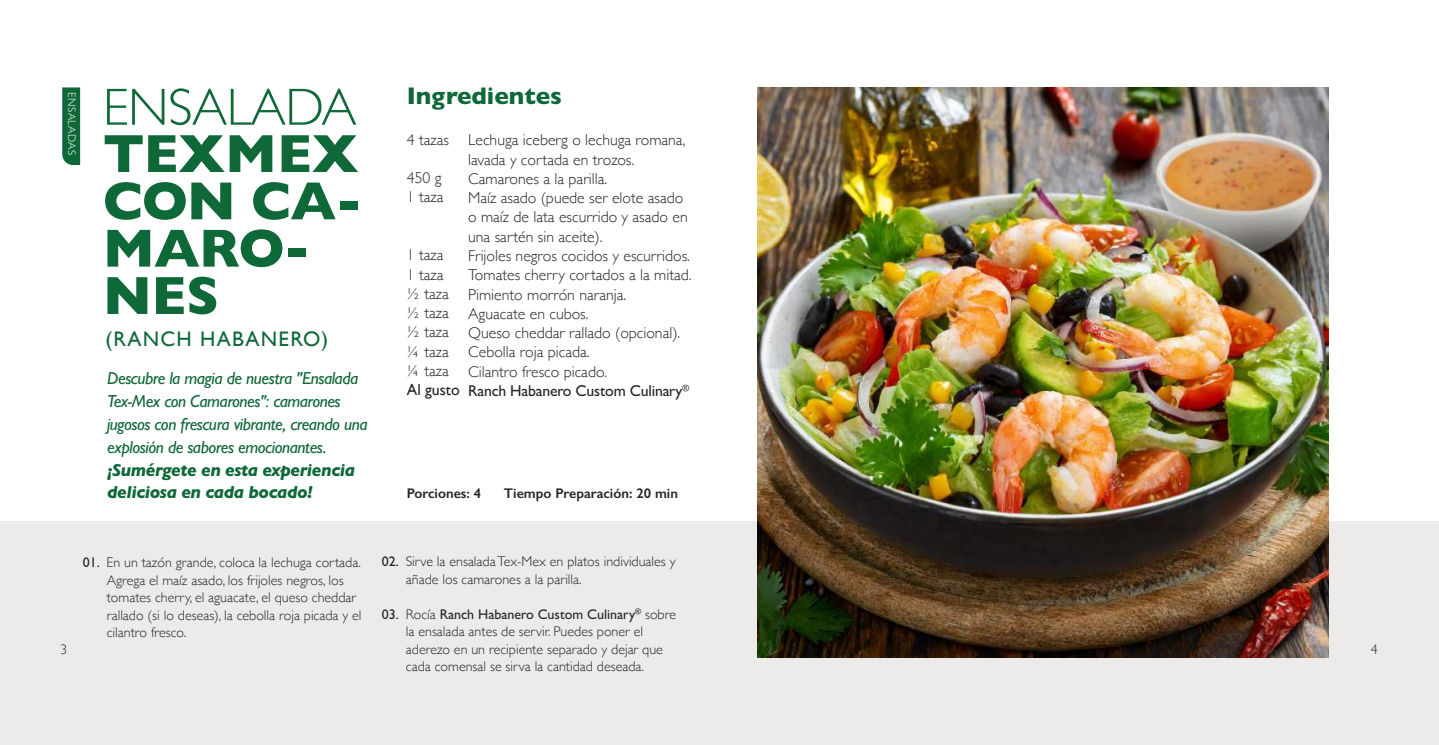
<style>
.page{position:relative;width:1439px;height:745px;background:#fff}
.page>*{position:absolute;margin:0;border:0;box-sizing:border-box;transform-origin:0 0}
.t1{font:800 54.25px/47.2px "Gill Sans";letter-spacing:-.01em;color:#0f6838}
.t2{font:300 52.5px "Gill Sans";letter-spacing:-.01em;color:#0f6838}
.t3{font:800 24.32px "Gill Sans";color:#0f6838}
.t4{font:21px "Gill Sans";letter-spacing:.06em;color:#0f6838}
.t5{font:italic 500 17.5px/22.8px "Gill Sans";letter-spacing:-.025em;color:#0f6838}
.t6{font:italic 800 17.5px/22.8px "Gill Sans";letter-spacing:-.025em;color:#0f6838}
.t7{font:300 15.75px/19.2px "Gill Sans";color:#262424}
.t8{font:15.75px "Gill Sans";color:#262424}
.t9{font:300 14px/17.5px "Gill Sans";color:#262424}
.t10{font:600 14px "Gill Sans";color:#262424}
.t11{font:300 11.03px "Gill Sans";letter-spacing:.04em;color:#fff}
.s1{font-weight:500}
</style>
<div class="page">
<div style="left:0;top:521px;width:1439px;height:223px;background:#edebea"></div>
<img style="left:757px;top:87px;width:572px;height:570px">
<svg style="left:62px;top:87px;width:18px;height:78px"></svg>
<p class="t11" style="left:80px;top:92px;width:64px;rotate:90deg">ENSALADAS</p>
<h2 class="t2" style="left:103px;top:66px;width:255px">ENSALADA</h2>
<h1 class="t1" style="left:103px;top:130px;width:260px">TEXMEX<br>CON CA-<br>MARO-<br>NES</h1>
<h3 class="t4" style="left:106px;top:326px;width:224px">(RANCH HABANERO)</h3>
<p class="t5" style="left:107px;top:367px;width:262px">Descubre la magia de nuestra "Ensalada Tex-Mex con Camarones": camarones jugosos con frescura vibrante, creando una explosión de sabores emocionantes.</p>
<p class="t6" style="left:107px;top:458px;width:249px">¡Sumérgete en esta experiencia deliciosa en cada bocado!</p>
<h3 class="t3" style="left:407px;top:82px;width:157px">Ingredientes</h3>
<p class="t7" style="left:407px;top:129px;width:44px">4 tazas</p>
<p class="t7" style="left:407px;top:167px;width:38px">450 g<br>1 taza</p>
<p class="t7" style="left:407px;top:244px;width:43px">1 taza<br>1 taza ½ taza ½ taza ½ taza ¼ taza ¼ taza</p>
<p class="t8" style="left:407px;top:380px;width:54px">Al gusto</p>
<p class="t7" style="left:468px;top:130px;width:225px">Lechuga iceberg o lechuga romana, lavada y cortada en trozos.<br>Camarones a la parilla.<br>Maíz asado (puede ser elote asado o maíz de lata escurrido y asado en una sartén sin aceite).<br>Frijoles negros cocidos y escurridos.<br>Tomates cherry cortados a la mitad.<br>Pimiento morrón naranja.<br>Aguacate en cubos.<br>Queso cheddar rallado (opcional).<br>Cebolla roja picada.<br>Cilantro fresco picado.<br><span class="s1">Ranch Habanero Custom Culinary</span><sup>®</sup></p>
<p class="t10" style="left:407px;top:485px;width:76px">Porciones: 4</p>
<p class="t10" style="left:504px;top:485px;width:175px">Tiempo Preparación: 20 min</p>
<p class="t9" style="left:107px;top:553px;width:256px;text-indent:-24px"><span class="s1">01.</span> En un tazón grande, coloca la lechuga cortada.<br>Agrega el maíz asado, los frijoles negros, los tomates cherry, el aguacate, el queso cheddar rallado (si lo deseas), la cebolla roja picada y el cilantro fresco.</p>
<p class="t9" style="left:406px;top:551px;width:271px;text-indent:-24px"><span class="s1">02.</span> Sirve la ensalada Tex-Mex en platos individuales y añade los camarones a la parilla.</p>
<p class="t9" style="left:406px;top:604px;width:272px;text-indent:-24px"><span class="s1">03.</span> Rocía <span class="s1">Ranch Habanero Custom Culinary</span><sup>®</sup> sobre la ensalada antes de servir. Puedes poner el aderezo en un recipiente separado y dejar que cada comensal se sirva la cantidad deseada.</p>
<p class="t9" style="left:60px;top:639px;width:8px">3</p>
<p class="t9" style="left:1370px;top:639px;width:8px">4</p>
</div>
